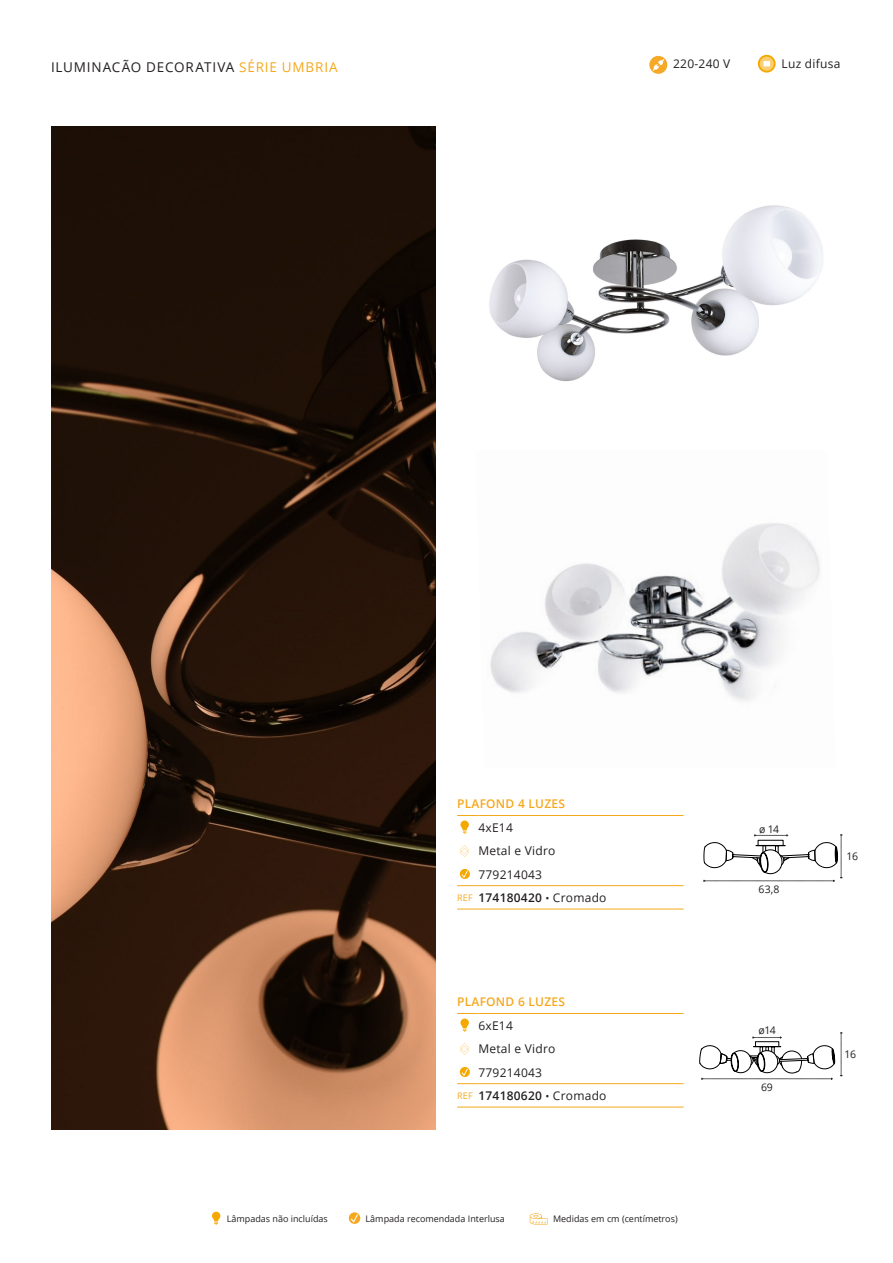
<style>
.page{position:relative;width:893px;height:1263px;background:#fff}
.page>*{position:absolute;margin:0;border:0;box-sizing:border-box;transform-origin:0 0}
.t1{font:13.5px "Open Sans";letter-spacing:.06em;color:#231f20}
.t2{font:12px "Open Sans";letter-spacing:.02em;color:#231f20}
.t3{font:600 12px "Open Sans";letter-spacing:.02em;color:#231f20}
.t4{font:600 12px "Open Sans";letter-spacing:.02em;color:#f5a81c}
.t5{font:10.5px "Open Sans";letter-spacing:-.05em;color:#231f20}
.t6{font:9px "Open Sans";color:#231f20}
.s1{color:#f5a81c}
.s2{font-weight:400;font-size:9px;color:#f5a81c}
.s3{font-weight:400;font-size:10.5px}
.s4{font-weight:400}
</style>
<div class="page">
<svg style="left:649px;top:56px;width:19px;height:18px"></svg>
<svg style="left:653px;top:59px;width:11px;height:12px"></svg>
<img style="left:489px;top:205px;width:334px;height:176px">
<img style="left:490px;top:523px;width:330px;height:178px">
<svg style="left:758px;top:55px;width:18px;height:18px"></svg>
<div style="left:760px;top:57px;width:14px;height:14px;background:#facf73;border-radius:50%"></div>
<svg style="left:763px;top:61px;width:7px;height:5px"></svg>
<svg style="left:530px;top:1213px;width:17px;height:11px"></svg>
<svg style="left:349px;top:1212px;width:11px;height:12px"></svg>
<svg style="left:212px;top:1212px;width:8px;height:13px"></svg>
<svg style="left:457px;top:1083px;width:21px;height:1px"></svg>
<hr style="left:478px;top:1083px;width:206px;height:1px;background:#f5a81c">
<svg style="left:457px;top:1107px;width:21px;height:1px"></svg>
<hr style="left:478px;top:1107px;width:206px;height:1px;background:#f5a81c">
<hr style="left:478px;top:1013px;width:206px;height:1px;background:#f5a81c">
<svg style="left:457px;top:1013px;width:21px;height:19px"></svg>
<svg style="left:460px;top:1043px;width:9px;height:12px"></svg>
<svg style="left:460px;top:1067px;width:10px;height:10px"></svg>
<svg style="left:457px;top:885px;width:21px;height:1px"></svg>
<hr style="left:478px;top:885px;width:206px;height:1px;background:#f5a81c">
<svg style="left:457px;top:909px;width:21px;height:1px"></svg>
<hr style="left:478px;top:909px;width:206px;height:1px;background:#f5a81c">
<hr style="left:478px;top:815px;width:206px;height:1px;background:#f5a81c">
<svg style="left:457px;top:815px;width:21px;height:19px"></svg>
<svg style="left:460px;top:845px;width:9px;height:12px"></svg>
<svg style="left:460px;top:869px;width:10px;height:10px"></svg>
<img style="left:51px;top:126px;width:385px;height:1003px">
<svg style="left:699px;top:1033px;width:143px;height:47px"></svg>
<svg style="left:704px;top:834px;width:138px;height:48px"></svg>
<h1 class="t1" style="left:51px;top:58px;width:288px">ILUMINACÃO DECORATIVA <span class="s1">SÉRIE UMBRIA</span></h1>
<h2 class="t2" style="left:673px;top:56px;width:59px">220-240 V</h2>
<h2 class="t2" style="left:782px;top:55px;width:60px">Luz difusa</h2>
<h2 class="t4" style="left:457px;top:795px;width:109px">PLAFOND 4 LUZES</h2>
<h2 class="t2" style="left:478px;top:819px;width:36px">4xE14</h2>
<h2 class="t2" style="left:478px;top:842px;width:79px">Metal e Vidro</h2>
<h2 class="t2" style="left:478px;top:866px;width:65px">779214043</h2>
<h2 class="t3" style="left:457px;top:889px;width:151px"><span class="s2">REF</span> 174180420 <span class="s3">•</span> <span class="s4">Cromado</span></h2>
<p class="t5" style="left:759px;top:822px;width:22px">ø 14</p>
<p class="t5" style="left:759px;top:882px;width:23px">63,8</p>
<p class="t5" style="left:847px;top:849px;width:13px">16</p>
<h2 class="t4" style="left:457px;top:993px;width:109px">PLAFOND 6 LUZES</h2>
<h2 class="t2" style="left:478px;top:1017px;width:36px">6xE14</h2>
<h2 class="t2" style="left:478px;top:1040px;width:79px">Metal e Vidro</h2>
<h2 class="t2" style="left:478px;top:1064px;width:65px">779214043</h2>
<h2 class="t3" style="left:457px;top:1087px;width:151px"><span class="s2">REF</span> 174180620 <span class="s3">•</span> <span class="s4">Cromado</span></h2>
<p class="t6" style="left:227px;top:1212px;width:103px">Lâmpadas não incluídas</p>
<p class="t6" style="left:366px;top:1212px;width:141px">Lâmpada recomendada Interlusa</p>
<p class="t6" style="left:553px;top:1212px;width:126px">Medidas em cm (centímetros)</p>
<p class="t5" style="left:758px;top:1023px;width:19px">ø14</p>
<p class="t5" style="left:761px;top:1080px;width:13px">69</p>
<p class="t5" style="left:844px;top:1047px;width:13px">16</p>
</div>
